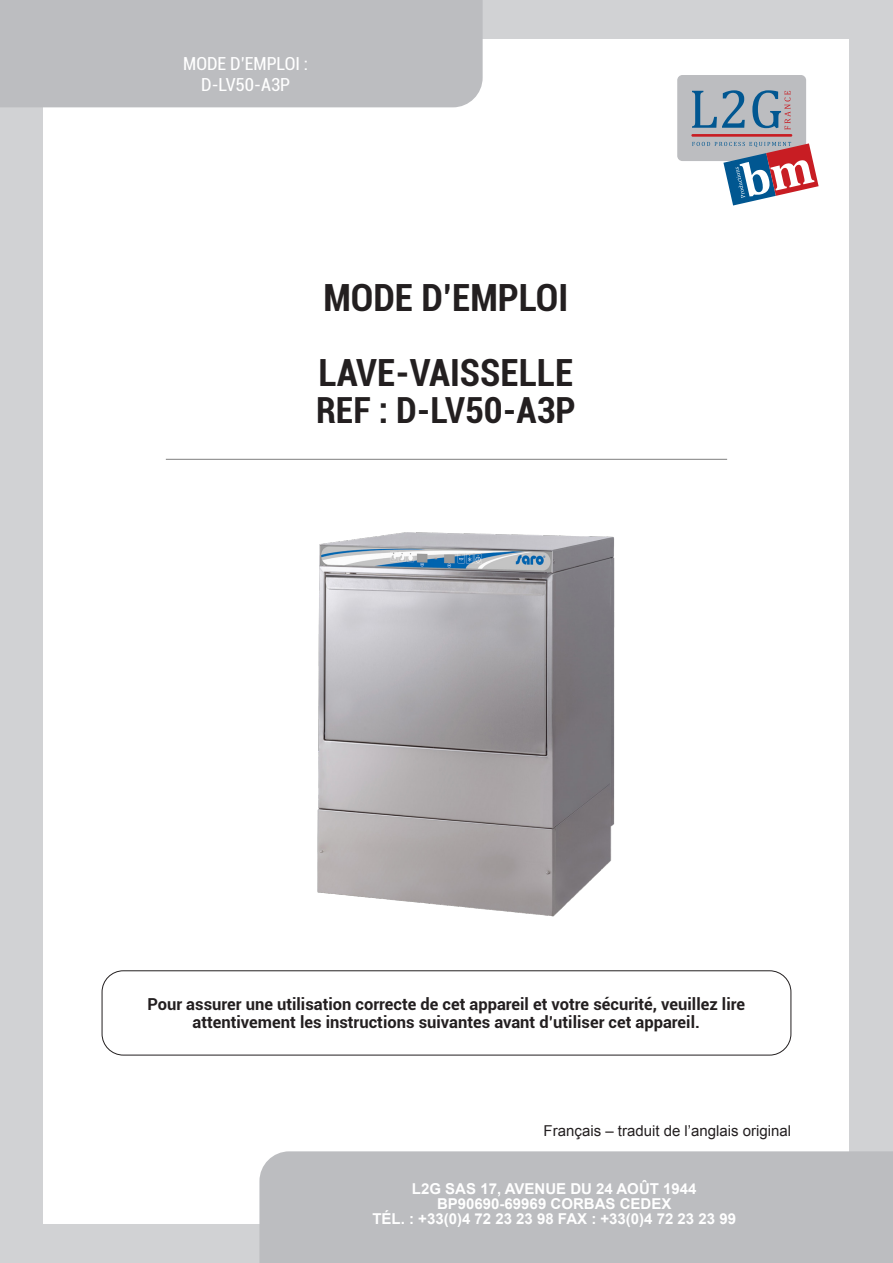
<style>
.page{position:relative;width:893px;height:1263px;background:#d1d2d4}
.page>*{position:absolute;margin:0;border:0;box-sizing:border-box;transform-origin:0 0}
.titre{font:700 condensed 37.5px "Roboto";color:#231f20}
.titre-2{font:700 condensed 36px "Roboto";color:#231f20}
.t1{font:condensed 18px/21px "Roboto";color:#fff;text-align:center}
.encadré{font:700 16.5px/18px "Roboto";color:#231f20;text-align:center}
.t2{font:700 15px/15px "Arial";color:#fff;text-align:center}
.paragraphe{font:15px "Arial";color:#231f20}
</style>
<div class="page">
<div style="left:44px;top:39px;width:805px;height:1185px;background:#fff"></div>
<div style="left:0;top:0;width:483px;height:107px;background:#bcbdc0"></div>
<div style="left:259px;top:1151px;width:634px;height:112px;background:#bcbdc0"></div>
<div style="left:677px;top:75px;width:129px;height:86px;background:#bcbdc0;border-radius:5px"></div>
<svg style="left:692px;top:90px;width:53px;height:38px"></svg>
<svg style="left:752px;top:90px;width:38px;height:40px"></svg>
<hr style="left:691px;top:134px;width:101px;height:3px;background:#c81d23">
<svg style="left:692px;top:142px;width:127px;height:63px"></svg>
<hr style="left:166px;top:459px;width:561px;height:1px;background:#000">
<div style="left:102px;top:970px;width:689px;height:85px;border:1px solid #231f20;border-radius:21px"></div>
<img style="left:317px;top:532px;width:298px;height:385px">
<p class="t1" style="left:183px;top:52px;width:126px">MODE D’EMPLOI :<br>D-LV50-A3P</p>
<p class="titre" style="left:323px;top:271px;width:246px">MODE D’EMPLOI</p>
<p class="titre" style="left:318px;top:346px;width:256px">LAVE-VAISSELLE</p>
<p class="titre-2" style="left:316px;top:385px;width:261px">REF : D-LV50-A3P</p>
<p class="encadré" style="left:147px;top:994px;width:599px">Pour assurer une utilisation correcte de cet appareil et votre sécurité, veuillez lire attentivement les instructions suivantes avant d’utiliser cet appareil.</p>
<p class="paragraphe" style="left:544px;top:1120px;width:249px">Français – traduit de l’anglais original</p>
<p class="t2" style="left:372px;top:1181px;width:365px">L2G SAS 17, AVENUE DU 24 AOÛT 1944<br>BP90690-69969 CORBAS CEDEX<br>TÉL. : +33(0)4 72 23 23 98 FAX : +33(0)4 72 23 23 99</p>
</div>
